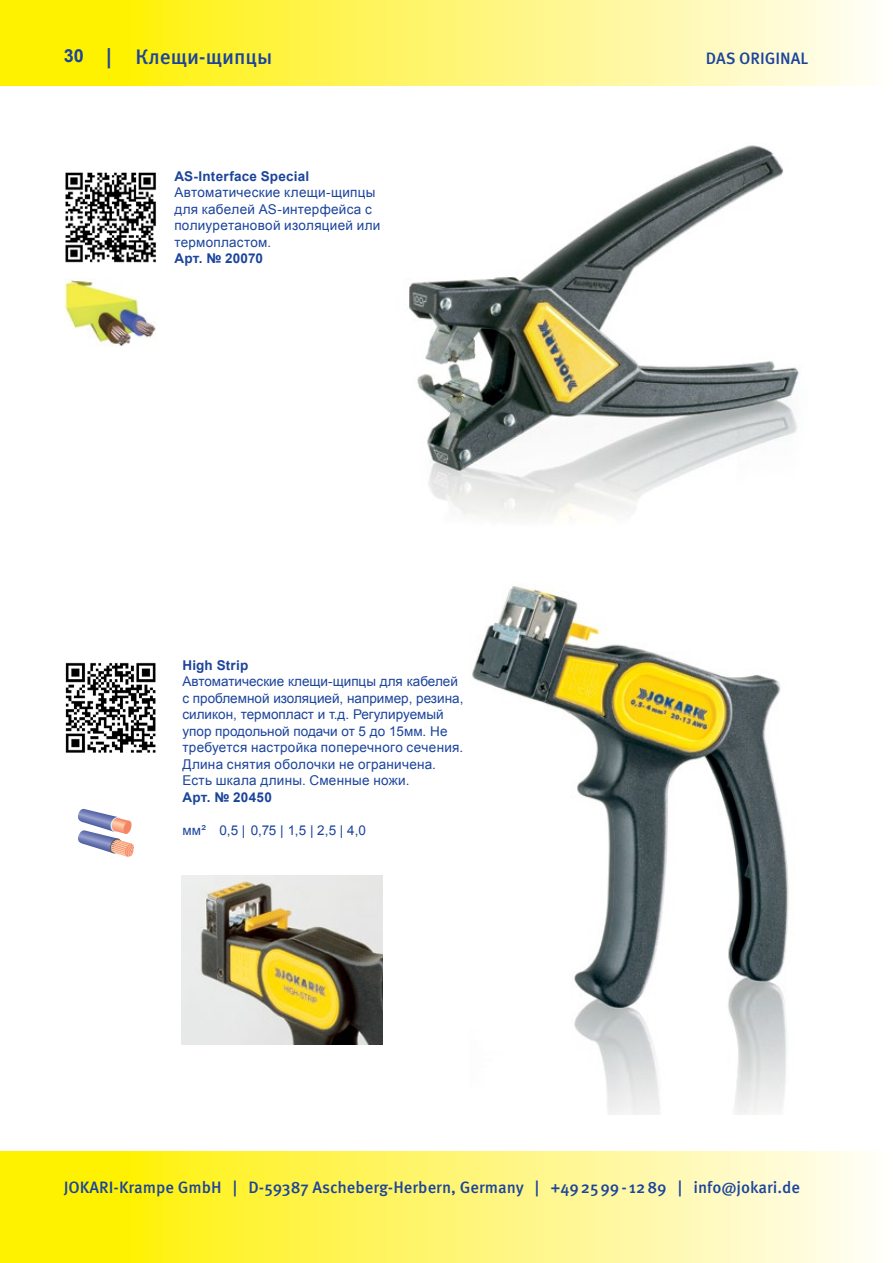
<style>
.page{position:relative;width:893px;height:1263px;background:#fff}
.page>*{position:absolute;margin:0;border:0;box-sizing:border-box;transform-origin:0 0}
.t1{font:500 21px "Meta Pro";color:#1c449c}
.t2{font:700 18px "Arial";color:#1c449c}
.t3{font:500 16.5px "Meta Pro";color:#1c449c}
.t4{font:13.5px/16.5px "Arial";letter-spacing:.015em;color:#1c449c}
.t5{font:700 13.5px "Arial";letter-spacing:.015em;color:#1c449c}
</style>
<div class="page">
<div style="left:0;top:1152px;width:893px;height:111px;background:linear-gradient(to right,#fff000,#fffcf8)"></div>
<div style="left:0;top:0;width:893px;height:85px;background:linear-gradient(to right,#fff000,#fffcf8)"></div>
<img style="left:409px;top:145px;width:391px;height:376px">
<img style="left:65px;top:172px;width:91px;height:91px">
<img style="left:64px;top:279px;width:93px;height:67px">
<img style="left:472px;top:586px;width:317px;height:528px">
<img style="left:182px;top:875px;width:201px;height:169px">
<img style="left:65px;top:662px;width:91px;height:91px">
<svg style="left:78px;top:809px;width:56px;height:48px"></svg>
<h1 class="t1" style="left:106px;top:43px;width:167px">| Клещи-щипцы</h1>
<h2 class="t2" style="left:64px;top:44px;width:22px">30</h2>
<p class="t3" style="left:706px;top:48px;width:104px">DAS ORIGINAL</p>
<p class="t5" style="left:174px;top:167px;width:136px">AS-Interface Special</p>
<p class="t4" style="left:174px;top:184px;width:207px">Автоматические клещи-щипцы для кабелей АS-интерфейса с полиуретановой изоляцией или термопластом.</p>
<p class="t5" style="left:174px;top:249px;width:90px">Арт. № 20070</p>
<p class="t5" style="left:182px;top:656px;width:67px">High Strip</p>
<p class="t4" style="left:182px;top:673px;width:282px">Автоматические клещи-щипцы для кабелей с проблемной изоляцией, например, резина, силикон, термопласт и т.д. Регулируемый упор продольной подачи от 5 до 15мм. Не требуется настройка поперечного сечения.<br>Длина снятия оболочки не ограничена.<br>Есть шкала длины. Сменные ножи.</p>
<p class="t5" style="left:182px;top:788px;width:91px">Арт. № 20450</p>
<p class="t4" style="left:182px;top:822px;width:185px">мм² 0,5 | 0,75 | 1,5 | 2,5 | 4,0</p>
<p class="t3" style="left:64px;top:1177px;width:738px">JOKARI-Krampe GmbH | D-59387 Ascheberg-Herbern, Germany | +492599- 1289 | info@jokari.de</p>
</div>
